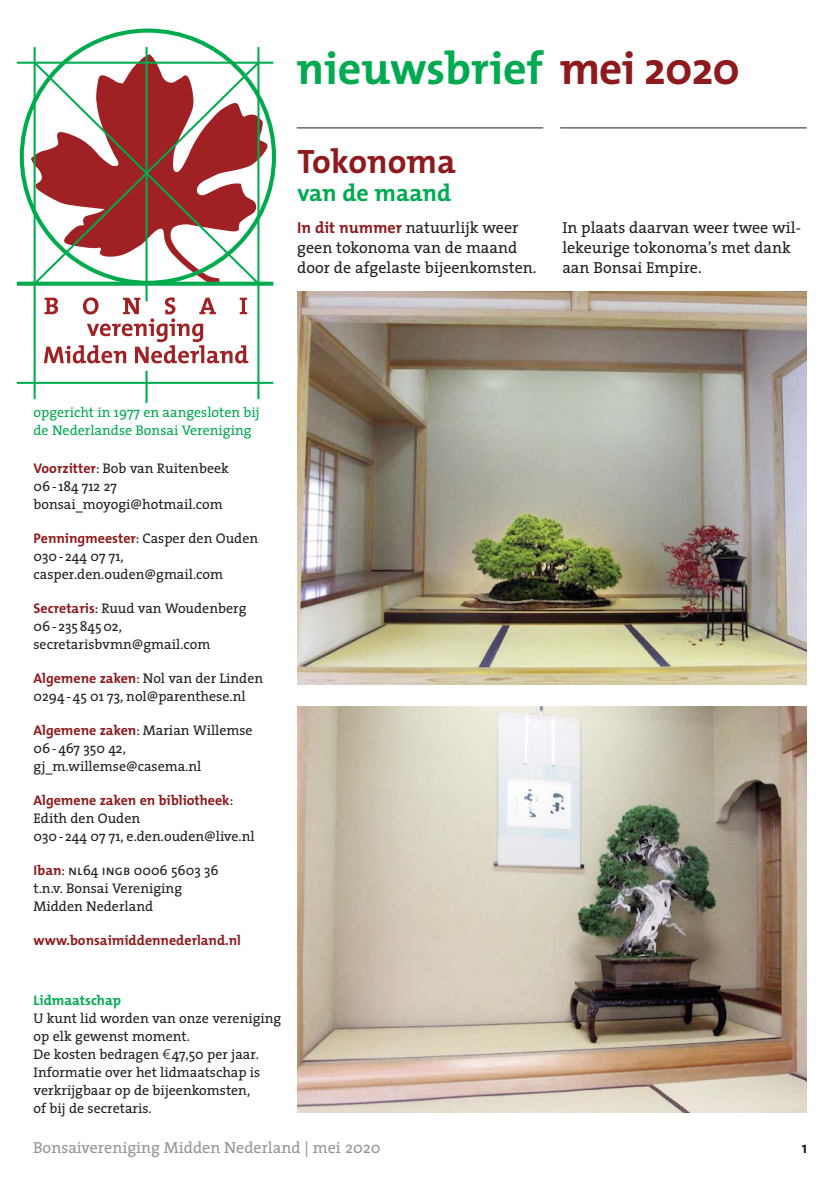
<style>
.page{position:relative;width:840px;height:1190px;background:#fff}
.page>*{position:absolute;margin:0;border:0;box-sizing:border-box;transform-origin:0 0}
.t1{font:700 46px "The Mix";color:#00aa50}
.t2{font:700 34px "The Mix";color:#8e1a1d}
.t3{font:700 24px "The Mix";color:#00aa50}
.t4{font:16px/20px "The Serif";color:#231f20}
.t5{font:16px "The Serif";color:#939598}
.t6{font:700 16px "The Mix";color:#231f20}
.t7{font:14px/18px "The Serif";color:#231f20}
.t8{font:14px/18px "The Serif";color:#00aa50}
.t9{font:700 14px "The Mix";color:#8e1a1d}
.t10{font:700 14px "The Mix";color:#00aa50}
.s1{color:#8e1a1d}
.s2{font-family:"The Mix";font-weight:700;color:#8e1a1d}
.s3{font-family:"The Serif";font-weight:400;color:#231f20}
.s4{font-family:"The Sans Caps"}
.s5{font-family:"Linotype Euro Font Ato F"}
</style>
<div class="page">
<svg style="left:44px;top:297px;width:204px;height:66px"></svg>
<svg style="left:31px;top:54px;width:239px;height:228px"></svg>
<hr style="left:34px;top:47px;width:2px;height:352px;background:#00ab4e">
<hr style="left:146px;top:47px;width:2px;height:254px;background:#00ab4e">
<hr style="left:257px;top:47px;width:2px;height:352px;background:#00ab4e">
<hr style="left:17px;top:62px;width:256px;height:2px;background:#00ab4e">
<svg style="left:17px;top:282px;width:256px;height:4px"></svg>
<hr style="left:17px;top:382px;width:256px;height:2px;background:#00ab4e">
<svg style="left:32px;top:60px;width:229px;height:227px"></svg>
<hr style="left:146px;top:371px;width:2px;height:31px;background:#00ab4e">
<img style="left:297px;top:706px;width:509px;height:407px">
<img style="left:297px;top:292px;width:510px;height:393px">
<hr style="left:297px;top:127px;width:246px;height:1px;background:#231f20">
<hr style="left:560px;top:127px;width:247px;height:1px;background:#231f20">
<h1 class="t1" style="left:297px;top:50px;width:445px">nieuwsbrief <span class="s1">mei 2020</span></h1>
<h2 class="t2" style="left:297px;top:149px;width:160px">Tokonoma</h2>
<h3 class="t3" style="left:297px;top:184px;width:155px">van de maand</h3>
<p class="t4" style="left:297px;top:220px;width:241px"><span class="s2">In dit nummer</span> natuurlijk weer geen tokonoma van de maand door de afgelaste bijeenkomsten.</p>
<p class="t4" style="left:562px;top:220px;width:240px">In plaats daarvan weer twee wil&shy;lekeurige tokonoma’s met dank aan Bonsai Empire.</p>
<p class="t8" style="left:34px;top:405px;width:228px">opgericht in 1977 en aangesloten bij de Nederlandse Bonsai Vereniging</p>
<p class="t7" style="left:34px;top:461px;width:197px"><span class="s2">Voorzitter</span>: Bob van Ruitenbeek<br>06 - 184 712 27 bonsai_moyogi@hotmail.com</p>
<p class="t7" style="left:34px;top:531px;width:226px"><span class="s2">Penningmeester</span>: Casper den Ouden<br>030 - 244 07 71, casper.den.ouden@gmail.com</p>
<p class="t7" style="left:34px;top:601px;width:214px"><span class="s2">Secretaris</span>: Ruud van Woudenberg<br>06 - 235 845 02, secretarisbvmn@gmail.com</p>
<p class="t7" style="left:34px;top:671px;width:231px"><span class="s2">Algemene zaken</span>: Nol van der Linden<br>0294 - 45 01 73, nol@parenthese.nl</p>
<p class="t7" style="left:34px;top:723px;width:221px"><span class="s2">Algemene zaken</span>: Marian Willemse<br>06 - 467 350 42, gj_m.willemse@casema.nl</p>
<p class="t9" style="left:34px;top:795px;width:201px">Algemene zaken en bibliotheek<span class="s3">:</span></p>
<p class="t7" style="left:34px;top:811px;width:223px">Edith den Ouden<br>030 - 244 07 71, e.den.ouden@live.nl</p>
<p class="t7" style="left:34px;top:863px;width:187px"><span class="s2">Iban</span>: <span class="s4">nl</span>64 <span class="s4">ingb</span> 0006 5603 36 t.n.v. Bonsai Vereniging<br>Midden Nederland</p>
<p class="t9" style="left:34px;top:935px;width:209px">www.bonsaimiddennederland.nl</p>
<p class="t10" style="left:34px;top:995px;width:89px">Lidmaatschap</p>
<p class="t7" style="left:34px;top:1011px;width:249px">U kunt lid worden van onze vereniging op elk gewenst moment.<br>De kosten bedragen <span class="s5">1</span>47,50 per jaar.<br>Informatie over het lidmaatschap is verkrijgbaar op de bijeenkomsten,<br>of bij de secretaris.</p>
<p class="t5" style="left:33px;top:1141px;width:349px">Bonsaivereniging Midden Nederland | mei 2020</p>
<p class="t6" style="left:802px;top:1141px;width:7px">1</p>
</div>
